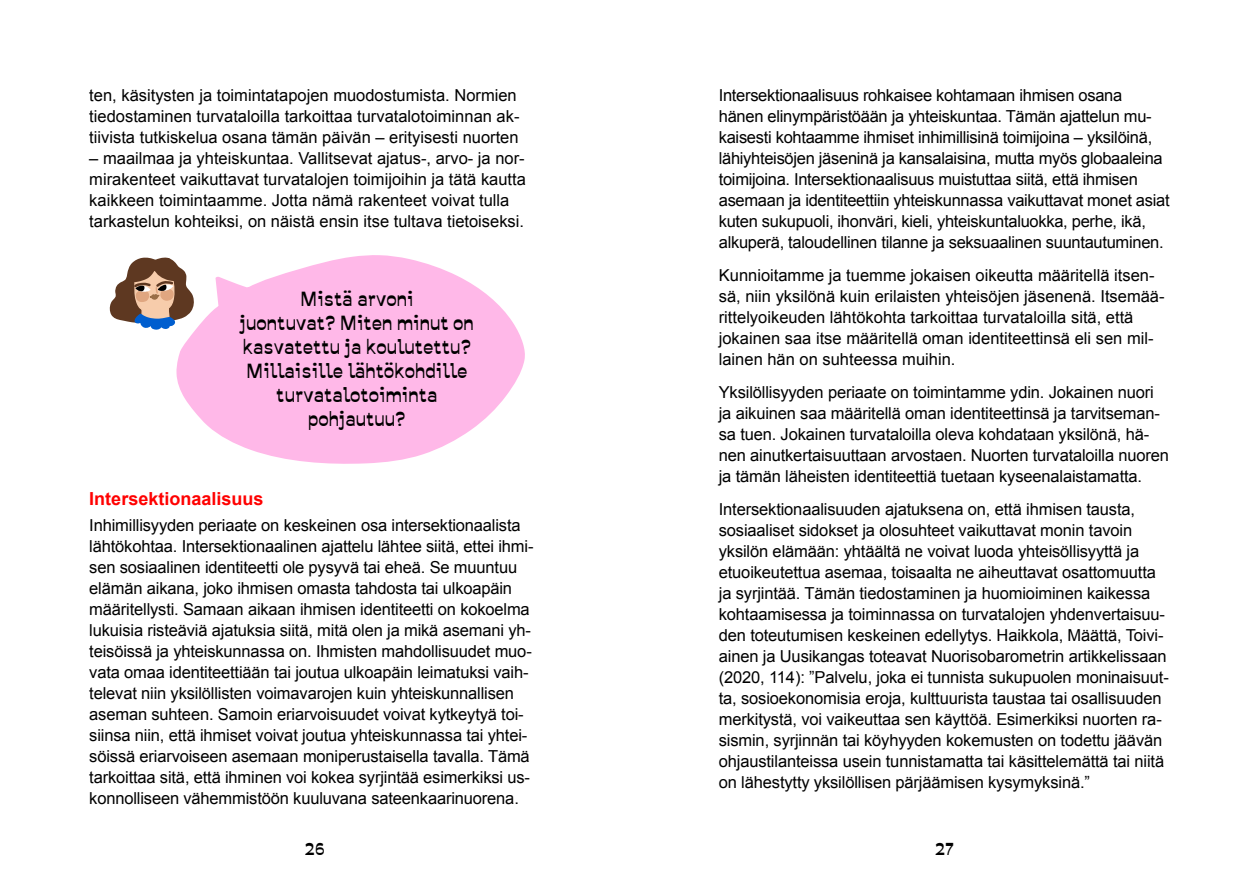
<style>
.page{position:relative;width:1259px;height:893px;background:#fff}
.page>*{position:absolute;margin:0;border:0;box-sizing:border-box;transform-origin:0 0}
.Nosto{font:19.5px/24px "Savate";color:#000;text-align:center}
.O2{font:700 18px "Arial";color:#f00}
.Leipis{font:16.5px/21px "Arial";letter-spacing:-.01em;color:#000}
.t1{font:16.5px "Savate";color:#000}
</style>
<div class="page">
<svg style="left:176px;top:255px;width:349px;height:209px;fill:#ffb8e8"></svg>
<svg style="left:109px;top:257px;width:85px;height:73px"></svg>
<p class="Leipis" style="left:89px;top:85px;width:432px">ten, käsitysten ja toimintatapojen muodostumista. Normien tiedostaminen turvataloilla tarkoittaa turvatalotoiminnan ak&shy;tiivista tutkiskelua osana tämän päivän – erityisesti nuorten</p>
<p class="Leipis" style="left:89px;top:148px;width:438px">– maailmaa ja yhteiskuntaa. Vallitsevat ajatus-, arvo- ja nor&shy;mirakenteet vaikuttavat turvatalojen toimijoihin ja tätä kautta kaikkeen toimintaamme. Jotta nämä rakenteet voivat tulla tarkastelun kohteiksi, on näistä ensin itse tultava tietoiseksi.</p>
<p class="Nosto" style="left:240px;top:286px;width:235px">Mistä arvoni<br>juontuvat? Miten minut on kasvatettu ja koulutettu?<br>Millaisille lähtökohdille turvatalotoiminta pohjautuu?</p>
<h2 class="O2" style="left:89px;top:487px;width:176px">Intersektionaalisuus</h2>
<p class="Leipis" style="left:89px;top:515px;width:446px">Inhimillisyyden periaate on keskeinen osa intersektionaalista lähtökohtaa. Intersektionaalinen ajattelu lähtee siitä, ettei ihmi&shy;sen sosiaalinen identiteetti ole pysyvä tai eheä. Se muuntuu elämän aikana, joko ihmisen omasta tahdosta tai ulkoapäin määritellysti. Samaan aikaan ihmisen identiteetti on kokoelma lukuisia risteäviä ajatuksia siitä, mitä olen ja mikä asemani yh&shy;teisöissä ja yhteiskunnassa on. Ihmisten mahdollisuudet muo&shy;vata omaa identiteettiään tai joutua ulkoapäin leimatuksi vaih&shy;televat niin yksilöllisten voimavarojen kuin yhteiskunnallisen aseman suhteen. Samoin eriarvoisuudet voivat kytkeytyä toi&shy;siinsa niin, että ihmiset voivat joutua yhteiskunnassa tai yhtei&shy;söissä eriarvoiseen asemaan moniperustaisella tavalla. Tämä tarkoittaa sitä, että ihminen voi kokea syrjintää esimerkiksi us&shy;konnolliseen vähemmistöön kuuluvana sateenkaarinuorena.</p>
<p class="Leipis" style="left:719px;top:85px;width:452px">Intersektionaalisuus rohkaisee kohtamaan ihmisen osana hänen elinympäristöään ja yhteiskuntaa. Tämän ajattelun mu&shy;kaisesti kohtaamme ihmiset inhimillisinä toimijoina – yksilöinä, lähiyhteisöjen jäseninä ja kansalaisina, mutta myös globaaleina toimijoina. Intersektionaalisuus muistuttaa siitä, että ihmisen asemaan ja identiteettiin yhteiskunnassa vaikuttavat monet asiat kuten sukupuoli, ihonväri, kieli, yhteiskuntaluokka, perhe, ikä, alkuperä, taloudellinen tilanne ja seksuaalinen suuntautuminen.</p>
<p class="Leipis" style="left:719px;top:265px;width:447px">Kunnioitamme ja tuemme jokaisen oikeutta määritellä itsen&shy;sä, niin yksilönä kuin erilaisten yhteisöjen jäsenenä. Itsemää&shy;rittelyoikeuden lähtökohta tarkoittaa turvataloilla sitä, että jokainen saa itse määritellä oman identiteettinsä eli sen mil&shy;lainen hän on suhteessa muihin.</p>
<p class="Leipis" style="left:719px;top:382px;width:452px">Yksilöllisyyden periaate on toimintamme ydin. Jokainen nuori ja aikuinen saa määritellä oman identiteettinsä ja tarvitseman&shy;sa tuen. Jokainen turvataloilla oleva kohdataan yksilönä, hä&shy;nen ainutkertaisuuttaan arvostaen. Nuorten turvataloilla nuoren ja tämän läheisten identiteettiä tuetaan kyseenalaistamatta.</p>
<p class="Leipis" style="left:719px;top:499px;width:452px">Intersektionaalisuuden ajatuksena on, että ihmisen tausta, sosiaaliset sidokset ja olosuhteet vaikuttavat monin tavoin yksilön elämään: yhtäältä ne voivat luoda yhteisöllisyyttä ja etuoikeutettua asemaa, toisaalta ne aiheuttavat osattomuutta ja syrjintää. Tämän tiedostaminen ja huomioiminen kaikessa kohtaamisessa ja toiminnassa on turvatalojen yhdenvertaisuu&shy;den toteutumisen keskeinen edellytys. Haikkola, Määttä, Toivi&shy;ainen ja Uusikangas toteavat Nuorisobarometrin artikkelissaan (2020, 114): ”Palvelu, joka ei tunnista sukupuolen moninaisuut&shy;ta, sosioekonomisia eroja, kulttuurista taustaa tai osallisuuden merkitystä, voi vaikeuttaa sen käyttöä. Esimerkiksi nuorten ra&shy;sismin, syrjinnän tai köyhyyden kokemusten on todettu jäävän ohjaustilanteissa usein tunnistamatta tai käsittelemättä tai niitä on lähestytty yksilöllisen pärjäämisen kysymyksinä.”</p>
<p class="t1" style="left:304px;top:839px;width:22px">26</p>
<p class="t1" style="left:934px;top:839px;width:21px">27</p>
</div>
